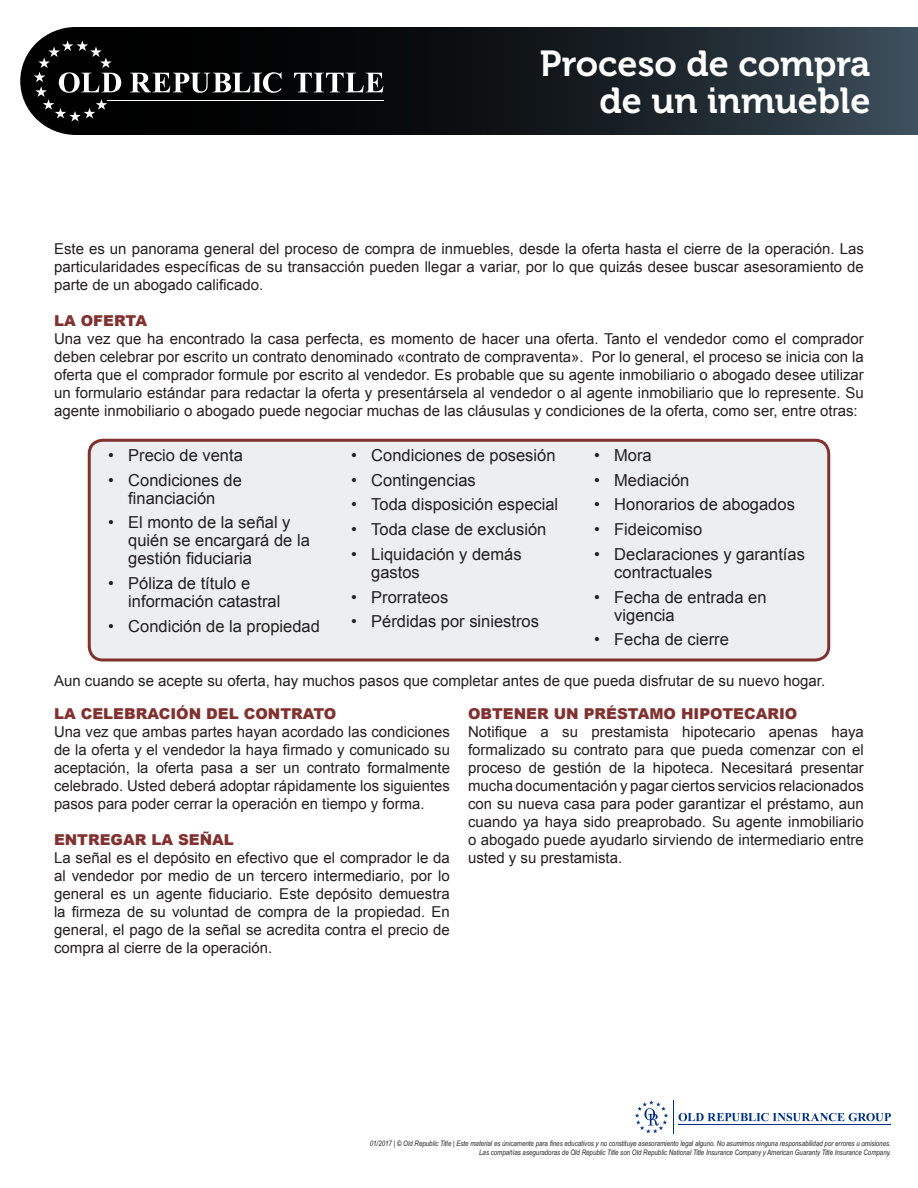
<style>
.page{position:relative;width:918px;height:1188px;background:#fff}
.page>*{position:absolute;margin:0;border:0;box-sizing:border-box;transform-origin:0 0}
.t1{font:36px/37.5px "Museo 700";color:#fff;text-align:right}
.t2{font:16.5px/18px "Arial";color:#231f20}
.body_single_column-n{font:15px/18px "Arial";color:#231f20;text-align:justify}
.body_span{font:15px/18px "Arial";color:#231f20;text-align:justify}
.left_side_subhead-si{font:900 15px "Arial";color:#81312f}
.t3{font:italic 7.5px "Arial Narrow";color:#231f20}
</style>
<div class="page">
<svg style="left:679px;top:1113px;width:212px;height:8px"></svg>
<hr style="left:673px;top:1100px;width:1px;height:33px;background:#003186">
<hr style="left:679px;top:1124px;width:212px;height:1px;background:#003186">
<svg style="left:635px;top:1100px;width:33px;height:33px"></svg>
<svg style="left:20px;top:27px;width:898px;height:108px;background:#191f23"></svg>
<svg style="left:130px;top:72px;width:152px;height:21px"></svg>
<svg style="left:294px;top:73px;width:89px;height:19px"></svg>
<svg style="left:34px;top:41px;width:87px;height:81px;background:#252525"></svg>
<hr style="left:107px;top:100px;width:276px;height:1px;background:#fff">
<div style="left:89px;top:440px;width:740px;height:220px;background:#eceeef;border-radius:14px"></div>
<div style="left:88px;top:439px;width:742px;height:223px;border:3px solid #81312f;border-radius:14px"></div>
<p class="t1" style="left:540px;top:45px;width:332px">Proceso de compra de un inmueble</p>
<p class="body_span" style="left:54px;top:240px;width:812px">Este es un panorama general del proceso de compra de inmuebles, desde la oferta hasta el cierre de la operación. Las particularidades específicas de su transacción pueden llegar a variar, por lo que quizás desee buscar asesoramiento de parte de un abogado calificado.</p>
<p class="left_side_subhead-si" style="left:54px;top:310px;width:95px">LA OFERTA</p>
<p class="body_span" style="left:54px;top:330px;width:811px">Una vez que ha encontrado la casa perfecta, es momento de hacer una oferta. Tanto el vendedor como el comprador deben celebrar por escrito un contrato denominado «contrato de compraventa». Por lo general, el proceso se inicia con la oferta que el comprador formule por escrito al vendedor. Es probable que su agente inmobiliario o abogado desee utilizar un formulario estándar para redactar la oferta y presentársela al vendedor o al agente inmobiliario que lo represente. Su agente inmobiliario o abogado puede negociar muchas de las cláusulas y condiciones de la oferta, como ser, entre otras:</p>
<p class="t2" style="left:108px;top:446px;width:136px">• Precio de venta</p>
<p class="t2" style="left:108px;top:471px;width:135px;text-align:center">• Condiciones de financiación</p>
<p class="t2" style="left:128px;top:514px;width:183px;text-indent:-20px">• El monto de la señal y quién se encargará de la gestión fiduciaria</p>
<p class="t2" style="left:128px;top:575px;width:154px;text-indent:-20px">• Póliza de título e información catastral</p>
<p class="t2" style="left:108px;top:617px;width:213px">• Condición de la propiedad</p>
<p class="t2" style="left:351px;top:446px;width:206px">• Condiciones de posesión</p>
<p class="t2" style="left:351px;top:471px;width:126px">• Contingencias</p>
<p class="t2" style="left:351px;top:496px;width:209px">• Toda disposición especial</p>
<p class="t2" style="left:351px;top:521px;width:197px">• Toda clase de exclusión</p>
<p class="t2" style="left:371px;top:545px;width:152px;text-indent:-20px">• Liquidación y demás gastos</p>
<p class="t2" style="left:351px;top:588px;width:99px">• Prorrateos</p>
<p class="t2" style="left:351px;top:613px;width:190px">• Pérdidas por siniestros</p>
<p class="t2" style="left:594px;top:446px;width:59px">• Mora</p>
<p class="t2" style="left:594px;top:471px;width:97px">• Mediación</p>
<p class="t2" style="left:594px;top:496px;width:202px">• Honorarios de abogados</p>
<p class="t2" style="left:594px;top:521px;width:110px">• Fideicomiso</p>
<p class="t2" style="left:614px;top:545px;width:192px;text-indent:-20px">• Declaraciones y garantías contractuales</p>
<p class="t2" style="left:614px;top:588px;width:154px;text-indent:-20px">• Fecha de entrada en vigencia</p>
<p class="t2" style="left:594px;top:631px;width:136px">• Fecha de cierre</p>
<p class="body_span" style="left:54px;top:672px;width:773px">Aun cuando se acepte su oferta, hay muchos pasos que completar antes de que pueda disfrutar de su nuevo hogar.</p>
<p class="left_side_subhead-si" style="left:54px;top:703px;width:284px">LA CELEBRACIÓN DEL CONTRATO</p>
<p class="body_single_column-n" style="left:54px;top:723px;width:397px">Una vez que ambas partes hayan acordado las condiciones de la oferta y el vendedor la haya firmado y comunicado su aceptación, la oferta pasa a ser un contrato formalmente celebrado. Usted deberá adoptar rápidamente los siguientes pasos para poder cerrar la operación en tiempo y forma.</p>
<p class="left_side_subhead-si" style="left:54px;top:829px;width:181px">ENTREGAR LA SEÑAL</p>
<p class="body_single_column-n" style="left:54px;top:849px;width:397px">La señal es el depósito en efectivo que el comprador le da al vendedor por medio de un tercero intermediario, por lo general es un agente fiduciario. Este depósito demuestra la firmeza de su voluntad de compra de la propiedad. En general, el pago de la señal se acredita contra el precio de compra al cierre de la operación.</p>
<p class="left_side_subhead-si" style="left:468px;top:703px;width:331px">OBTENER UN PRÉSTAMO HIPOTECARIO</p>
<p class="body_single_column-n" style="left:468px;top:723px;width:397px">Notifique a su prestamista hipotecario apenas haya formalizado su contrato para que pueda comenzar con el proceso de gestión de la hipoteca. Necesitará presentar mucha documentación y pagar ciertos servicios relacionados con su nueva casa para poder garantizar el préstamo, aun cuando ya haya sido preaprobado. Su agente inmobiliario o abogado puede ayudarlo sirviendo de intermediario entre usted y su prestamista.</p>
<p class="t3" style="left:370px;top:1138px;width:523px">01/2017 | © Old Republic Title | Este material es únicamente para fines educativos y no constituye asesoramiento legal alguno. No asumimos ninguna responsabilidad por errores u omisiones.</p>
<p class="t3" style="left:479px;top:1147px;width:413px">Las compañías aseguradoras de Old Republic Title son Old Republic National Title Insurance Company y American Guaranty Title Insurance Company.</p>
</div>
